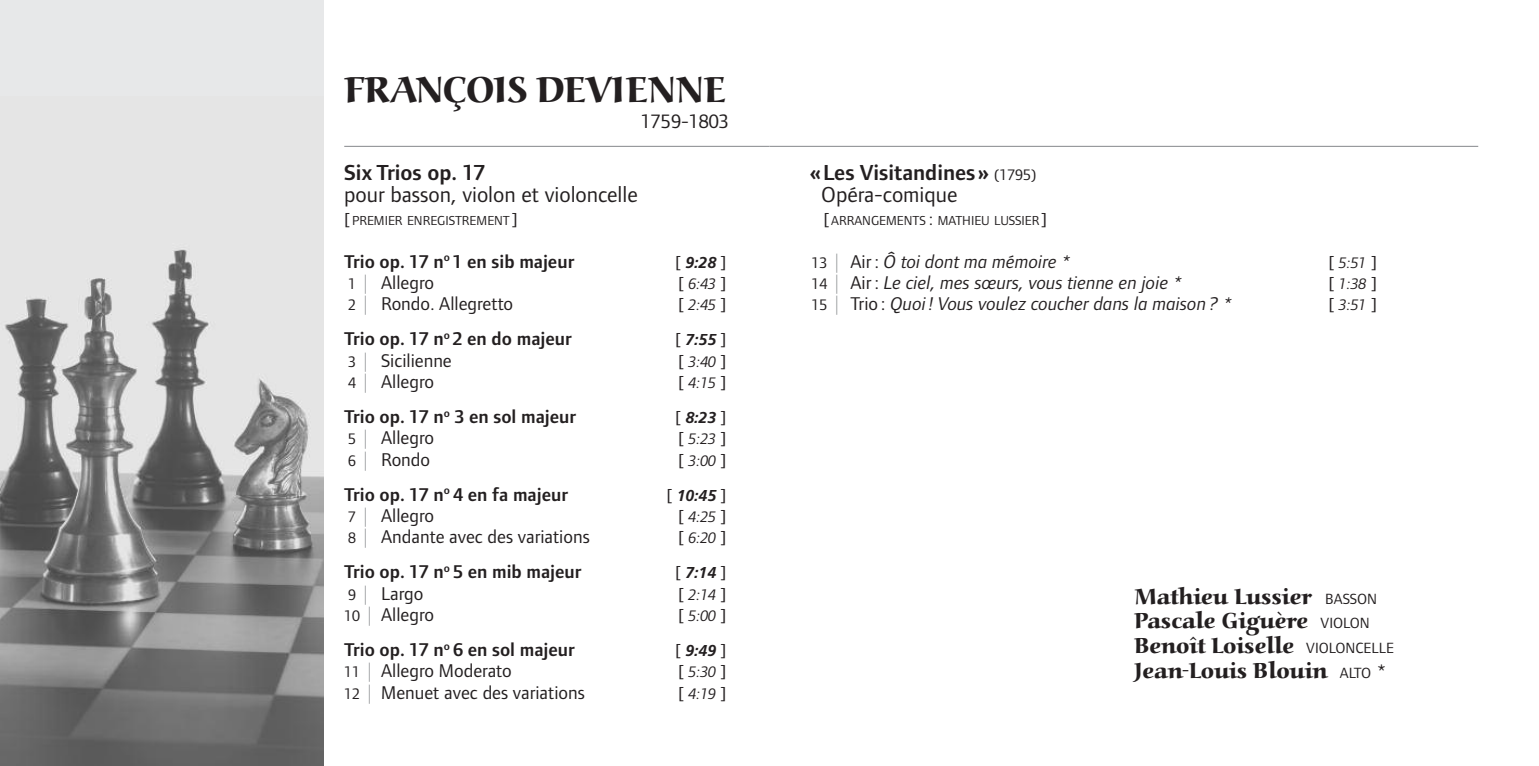
<style>
.page{position:relative;width:1539px;height:766px;background:#fff}
.page>*{position:absolute;margin:0;border:0;box-sizing:border-box;transform-origin:0 0}
.t1{font:700 37.35px "URW Alcuin T Extr";color:#231f20}
.t2{font:700 22.5px/24.8px "URW Alcuin T Extr";color:#231f20}
.t3{font:600 22.5px/22.5px "Foundry Form Sans";color:#231f20}
.t4{font:22.5px "Foundry Form Sans";color:#231f20}
.t5{font:20.03px "Foundry Form Sans";color:#231f20}
.t6{font:19.12px "Foundry Form Sans";color:#231f20}
.t7{font:600 19.12px "Foundry Form Sans";color:#231f20}
.t8{font:italic 19.12px "Foundry Form Sans";color:#231f20}
.t9{font:italic 15.75px "Foundry Form Sans";color:#231f20}
.t10{font:italic 700 15.75px "Frutiger";color:#231f20}
.t11{font:13.5px "Foundry Form Sans";color:#231f20}
.s1{font-size:18px}
.s2{font-family:"Foundry Form Sans";font-weight:400;font-style:normal;font-size:18px}
.s3{font-size:15.75px}
.s4{font-family:"Grotesque";font-weight:300;font-stretch:condensed;color:#939598}
.s5{font-style:normal;font-size:18px}
.s6{font-weight:400;font-size:15.75px}
.s7{font-weight:400}
.s8{font-style:normal;font-size:15.75px}
.s9{font-family:"Grotesque";font-weight:300;font-style:normal;font-stretch:condensed;color:#939598}
.s10{font-style:normal}
.s11{font-family:"Foundry Form Sans";font-weight:400;font-size:15.3px}
.s12{font-family:"Foundry Form Sans";font-weight:400;font-size:20.47px}
</style>
<div class="page">
<div style="left:0;top:0;width:324px;height:765px;background:#e7e8e9"></div>
<img style="left:0;top:249px;width:324px;height:516px">
<hr style="left:770px;top:146px;width:708px;height:1px;background:#939598">
<hr style="left:344px;top:146px;width:426px;height:1px;background:#939598">
<h1 class="t1" style="left:344px;top:67px;width:383px">FRANÇOIS DEVIENNE</h1>
<p class="t5" style="left:641px;top:113px;width:90px">1759-1803</p>
<p class="t3" style="left:344px;top:163px;width:142px">Six Trios op. 17</p>
<p class="t4" style="left:344px;top:186px;width:295px">pour basson, violon et violoncelle</p>
<p class="t11" style="left:344px;top:215px;width:175px"><span class="s1">[</span>PREMIER ENREGISTREMENT <span class="s1">]</span></p>
<p class="t7" style="left:344px;top:254px;width:232px">Trio op. 17 n<sup>o</sup> 1 en sib majeur</p>
<p class="t10" style="left:675px;top:256px;width:53px"><span class="s2">[</span> 9:28 <span class="s2">]</span></p>
<p class="t6" style="left:348px;top:275px;width:87px"><span class="s3">1</span> <span class="s4">|</span> Allegro</p>
<p class="t9" style="left:678px;top:274px;width:50px"><span class="s5">[</span> 6:43 <span class="s5">]</span></p>
<p class="t6" style="left:348px;top:297px;width:166px"><span class="s3">2</span> <span class="s4">|</span> Rondo. Allegretto</p>
<p class="t9" style="left:678px;top:295px;width:50px"><span class="s5">[</span> 2:45 <span class="s5">]</span></p>
<p class="t7" style="left:344px;top:331px;width:229px">Trio op. 17 n<sup>o</sup> 2 en do majeur</p>
<p class="t10" style="left:675px;top:333px;width:53px"><span class="s2">[</span> 7:55 <span class="s2">]</span></p>
<p class="t6" style="left:348px;top:353px;width:105px"><span class="s3">3</span> <span class="s4">|</span> Sicilienne</p>
<p class="t9" style="left:678px;top:352px;width:50px"><span class="s5">[</span> 3:40 <span class="s5">]</span></p>
<p class="t6" style="left:348px;top:374px;width:87px"><span class="s3">4</span> <span class="s4">|</span> Allegro</p>
<p class="t9" style="left:678px;top:373px;width:50px"><span class="s5">[</span> 4:15 <span class="s5">]</span></p>
<p class="t7" style="left:344px;top:409px;width:233px">Trio op. 17 n<sup>o</sup> 3 en sol majeur</p>
<p class="t10" style="left:675px;top:411px;width:53px"><span class="s2">[</span> 8:23 <span class="s2">]</span></p>
<p class="t6" style="left:348px;top:430px;width:87px"><span class="s3">5</span> <span class="s4">|</span> Allegro</p>
<p class="t9" style="left:678px;top:429px;width:50px"><span class="s5">[</span> 5:23 <span class="s5">]</span></p>
<p class="t6" style="left:348px;top:452px;width:84px"><span class="s3">6</span> <span class="s4">|</span> Rondo</p>
<p class="t9" style="left:678px;top:451px;width:50px"><span class="s5">[</span> 3:00 <span class="s5">]</span></p>
<p class="t7" style="left:344px;top:487px;width:225px">Trio op. 17 n<sup>o</sup> 4 en fa majeur</p>
<p class="t10" style="left:666px;top:488px;width:62px"><span class="s2">[</span> 10:45 <span class="s2">]</span></p>
<p class="t6" style="left:348px;top:508px;width:87px"><span class="s3">7</span> <span class="s4">|</span> Allegro</p>
<p class="t9" style="left:678px;top:507px;width:50px"><span class="s5">[</span> 4:25 <span class="s5">]</span></p>
<p class="t6" style="left:348px;top:529px;width:243px"><span class="s3">8</span> <span class="s4">|</span> Andante avec des variations</p>
<p class="t9" style="left:678px;top:528px;width:50px"><span class="s5">[</span> 6:20 <span class="s5">]</span></p>
<p class="t7" style="left:344px;top:564px;width:239px">Trio op. 17 n<sup>o</sup> 5 en mib majeur</p>
<p class="t10" style="left:675px;top:566px;width:53px"><span class="s2">[</span> 7:14 <span class="s2">]</span></p>
<p class="t6" style="left:348px;top:586px;width:77px"><span class="s3">9</span> <span class="s4">|</span> Largo</p>
<p class="t9" style="left:678px;top:585px;width:50px"><span class="s5">[</span> 2:14 <span class="s5">]</span></p>
<p class="t6" style="left:344px;top:607px;width:91px"><span class="s3">10</span> <span class="s4">|</span> Allegro</p>
<p class="t9" style="left:678px;top:606px;width:50px"><span class="s5">[</span> 5:00 <span class="s5">]</span></p>
<p class="t7" style="left:344px;top:642px;width:232px">Trio op. 17 n<sup>o</sup> 6 en sol majeur</p>
<p class="t10" style="left:675px;top:644px;width:53px"><span class="s2">[</span> 9:49 <span class="s2">]</span></p>
<p class="t6" style="left:344px;top:663px;width:169px"><span class="s3">11</span> <span class="s4">|</span> Allegro Moderato</p>
<p class="t9" style="left:678px;top:662px;width:50px"><span class="s5">[</span> 5:30 <span class="s5">]</span></p>
<p class="t6" style="left:344px;top:685px;width:242px"><span class="s3">12</span> <span class="s4">|</span> Menuet avec des variations</p>
<p class="t9" style="left:678px;top:684px;width:50px"><span class="s5">[</span> 4:19 <span class="s5">]</span></p>
<p class="t3" style="left:821px;top:163px;width:217px;text-indent:-11px">«Les Visitandines» <span class="s6">(1795)<br></span><span class="s7">Opéra-comique</span></p>
<p class="t11" style="left:824px;top:215px;width:225px"><span class="s1">[</span>ARRANGEMENTS <span class="s1">:</span> MATHIEU LUSSIER<span class="s1">]</span></p>
<p class="t8" style="left:811px;top:250px;width:261px"><span class="s8">13</span> <span class="s9">|</span> <span class="s10">Air :</span> Ô toi dont ma mémoire *</p>
<p class="t9" style="left:1328px;top:253px;width:50px"><span class="s5">[</span> 5:51 <span class="s5">]</span></p>
<p class="t8" style="left:811px;top:271px;width:373px"><span class="s8">14</span> <span class="s9">|</span> <span class="s10">Air :</span> Le ciel, mes sœurs, vous tienne en joie *</p>
<p class="t9" style="left:1328px;top:274px;width:50px"><span class="s5">[</span> 1:38 <span class="s5">]</span></p>
<p class="t8" style="left:811px;top:292px;width:423px"><span class="s8">15</span> <span class="s9">|</span> <span class="s10">Trio :</span> Quoi ! Vous voulez coucher dans la maison ? *</p>
<p class="t9" style="left:1328px;top:295px;width:50px"><span class="s5">[</span> 3:51 <span class="s5">]</span></p>
<p class="t2" style="left:1134px;top:583px;width:261px">Mathieu Lussier <span class="s11">BASSON<br></span>Pascale Giguère <span class="s11">VIOLON<br></span>Benoît Loiselle <span class="s11">VIOLONCELLE<br></span>Jean-Louis Blouin <span class="s11">ALTO</span> <span class="s12">*</span></p>
</div>
